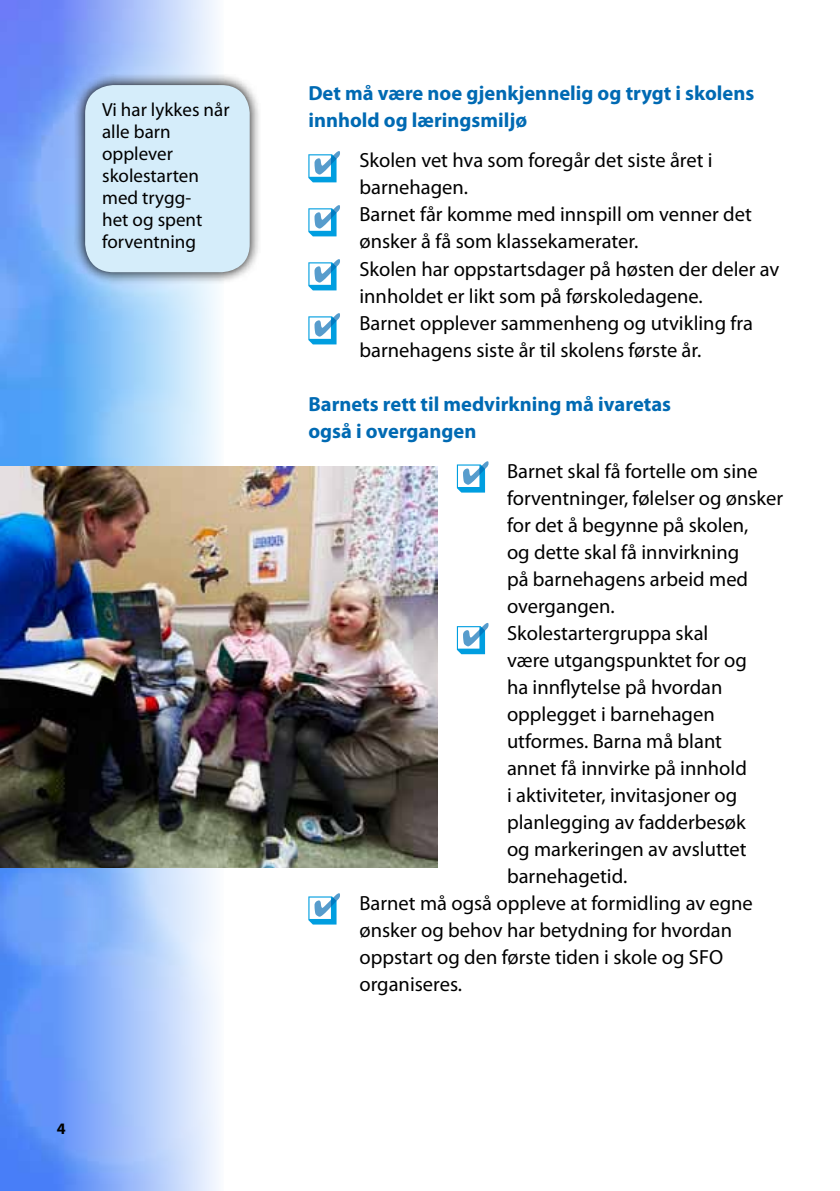
<style>
.page{position:relative;width:840px;height:1191px;background:#fff}
.page>*{position:absolute;margin:0;border:0;box-sizing:border-box;transform-origin:0 0}
.t1{font:20.4px/27px "Myriad Pro";color:#000}
.t2{font:700 20.4px/27px "Myriad Pro";color:#006ab3}
.t3{font:19px/22px "Myriad Pro";color:#000}
.t4{font:700 16px "Myriad Pro";color:#000}
</style>
<div class="page">
<img style="left:0;top:0;width:57px;height:1191px">
<svg style="left:57px;top:0;width:170px;height:1191px;background:#aacbfa"></svg>
<svg style="left:72px;top:72px;width:187px;height:211px;background:#a5b7d1"></svg>
<div style="left:85px;top:85px;width:164px;height:187px;background:#d5edfa;border-radius:28px"></div>
<img style="left:0;top:466px;width:437px;height:401px">
<svg style="left:308px;top:151px;width:32px;height:31px"></svg>
<svg style="left:308px;top:205px;width:32px;height:31px"></svg>
<svg style="left:308px;top:259px;width:32px;height:31px"></svg>
<svg style="left:308px;top:313px;width:32px;height:31px"></svg>
<svg style="left:456px;top:461px;width:32px;height:31px"></svg>
<svg style="left:456px;top:623px;width:32px;height:31px"></svg>
<svg style="left:308px;top:893px;width:32px;height:31px"></svg>
<p class="t3" style="left:102px;top:99px;width:129px">Vi har lykkes når alle barn opplever skolestarten med trygg-<br>het og spent forventning</p>
<p class="t4" style="left:57px;top:1118px;width:10px">4</p>
<p class="t2" style="left:308px;top:79px;width:447px">Det må være noe gjenkjennelig og trygt i skolens innhold og læringsmiljø</p>
<p class="t1" style="left:359px;top:147px;width:421px">Skolen vet hva som foregår det siste året i barnehagen.<br>Barnet får komme med innspill om venner det ønsker å få som klassekamerater.<br>Skolen har oppstartsdager på høsten der deler av innholdet er likt som på førskoledagene.<br>Barnet opplever sammenheng og utvikling fra barnehagens siste år til skolens første år.</p>
<p class="t2" style="left:308px;top:389px;width:364px">Barnets rett til medvirkning må ivaretas også i overgangen</p>
<p class="t1" style="left:506px;top:457px;width:252px">Barnet skal få fortelle om sine</p>
<p class="t1" style="left:506px;top:484px;width:277px">forventninger, følelser og ønsker</p>
<p class="t1" style="left:506px;top:511px;width:243px">for det å begynne på skolen,</p>
<p class="t1" style="left:506px;top:538px;width:234px">og dette skal få innvirkning</p>
<p class="t1" style="left:506px;top:565px;width:242px">på barnehagens arbeid med</p>
<p class="t1" style="left:506px;top:592px;width:109px">overgangen.</p>
<p class="t1" style="left:506px;top:619px;width:203px">Skolestartergruppa skal</p>
<p class="t1" style="left:506px;top:646px;width:241px">være utgangspunktet for og</p>
<p class="t1" style="left:506px;top:673px;width:217px">ha innflytelse på hvordan</p>
<p class="t1" style="left:506px;top:700px;width:209px">opplegget i barnehagen</p>
<p class="t1" style="left:506px;top:727px;width:216px">utformes. Barna må blant</p>
<p class="t1" style="left:506px;top:754px;width:241px">annet få innvirke på innhold</p>
<p class="t1" style="left:506px;top:781px;width:231px">i aktiviteter, invitasjoner og</p>
<p class="t1" style="left:506px;top:808px;width:240px">planlegging av fadderbesøk</p>
<p class="t1" style="left:506px;top:835px;width:241px">og markeringen av avsluttet</p>
<p class="t1" style="left:506px;top:862px;width:122px">barnehagetid.</p>
<p class="t1" style="left:359px;top:889px;width:395px">Barnet må også oppleve at formidling av egne</p>
<p class="t1" style="left:359px;top:916px;width:374px">ønsker og behov har betydning for hvordan</p>
<p class="t1" style="left:359px;top:943px;width:365px">oppstart og den første tiden i skole og SFO</p>
<p class="t1" style="left:359px;top:970px;width:104px">organiseres.</p>
</div>
